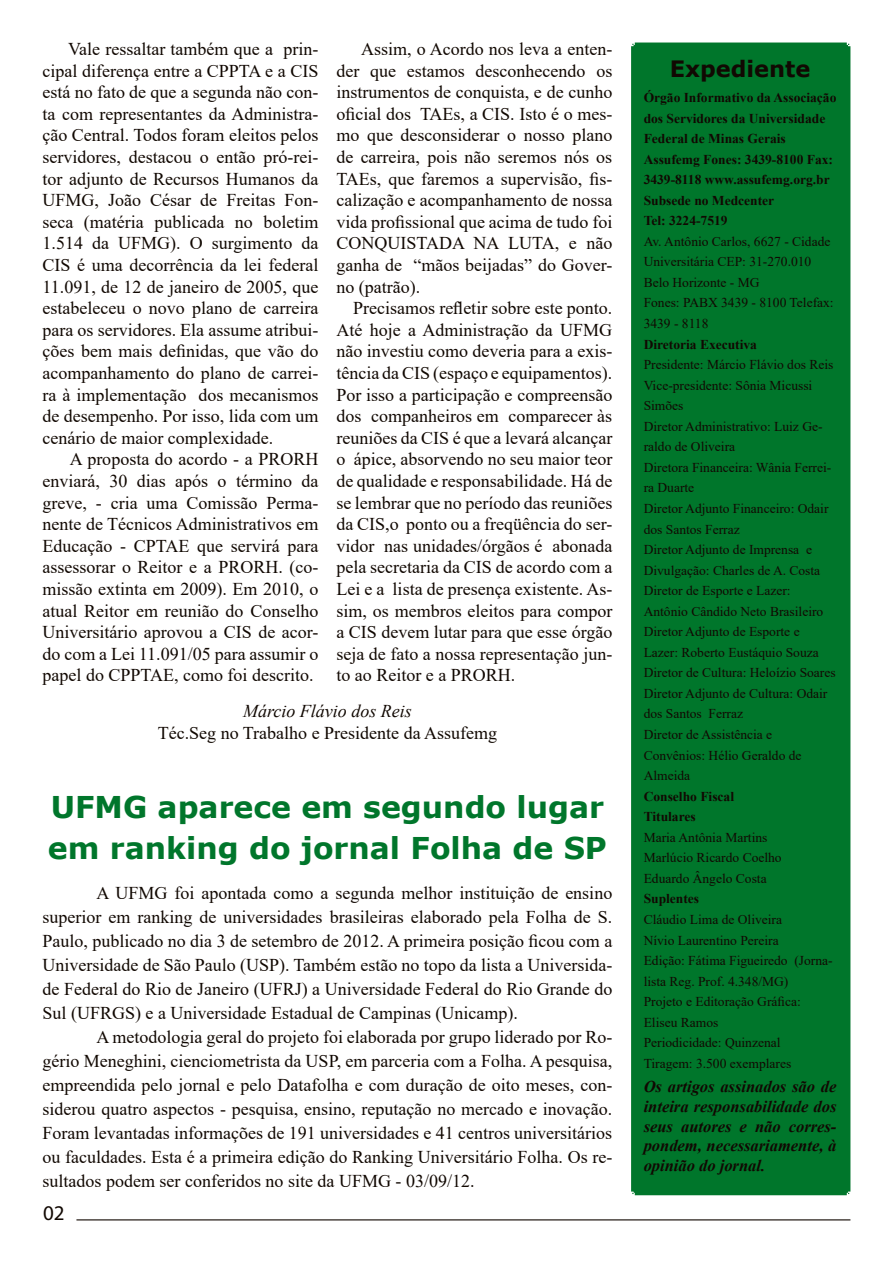
<style>
.page{position:relative;width:893px;height:1263px;background:#fff}
.page>*{position:absolute;margin:0;border:0;box-sizing:border-box;transform-origin:0 0}
.t1{font:700 30px/40.5px "Verdana";color:#00762b}
.t2{font:700 22.5px "Verdana";color:#110802}
.t3{font:21px "Myriad Pro";color:#110802}
.t4{font:18px/21.6px "Times New Roman";color:#110802;text-align:justify}
.t5{font:italic 18px "Times New Roman";color:#110802}
.t6{font:italic 700 16.5px/19.8px "Times New Roman";color:#110802;text-align:justify}
.t7{font:13.5px/20.5px "Times New Roman";color:#110802}
.t8{font:700 13.5px/20.5px "Times New Roman";color:#110802}
</style>
<div class="page">
<div style="left:631px;top:43px;width:219px;height:1152px;background:#00762b"></div>
<hr style="left:76px;top:1219px;width:774px;height:1px;background:#110802">
<p class="t4" style="left:43px;top:38px;width:277px;text-indent:26px">Vale ressaltar também que a prin&shy;cipal diferença entre a CPPTA e a CIS está no fato de que a segunda não con&shy;ta com representantes da Administra&shy;ção Central. Todos foram eleitos pelos servidores, destacou o então pró-rei&shy;tor adjunto de Recursos Humanos da UFMG, João César de Freitas Fon&shy;seca (matéria publicada no boletim 1.514 da UFMG). O surgimento da CIS é uma decorrência da lei federal 11.091, de 12 de janeiro de 2005, que estabeleceu o novo plano de carreira para os servidores. Ela assume atribui&shy;ções bem mais definidas, que vão do acompanhamento do plano de carrei&shy;ra à implementação dos mecanismos de desempenho. Por isso, lida com um cenário de maior complexidade.</p>
<p class="t4" style="left:43px;top:448px;width:277px;text-indent:27px">A proposta do acordo - a PRORH enviará, 30 dias após o término da greve, - cria uma Comissão Perma&shy;nente de Técnicos Administrativos em Educação - CPTAE que servirá para assessorar o Reitor e a PRORH. (co&shy;missão extinta em 2009). Em 2010, o atual Reitor em reunião do Conselho Universitário aprovou a CIS de acor&shy;do com a Lei 11.091/05 para assumir o papel do CPPTAE, como foi descrito.</p>
<p class="t4" style="left:336px;top:38px;width:277px;text-indent:25px">Assim, o Acordo nos leva a enten&shy;der que estamos desconhecendo os instrumentos de conquista, e de cunho oficial dos TAEs, a CIS. Isto é o mes&shy;mo que desconsiderar o nosso plano de carreira, pois não seremos nós os TAEs, que faremos a supervisão, fis&shy;calização e acompanhamento de nossa vida profissional que acima de tudo foi CONQUISTADA NA LUTA, e não ganha de “mãos beijadas” do Gover&shy;no (patrão).</p>
<p class="t4" style="left:336px;top:297px;width:277px;text-indent:17px">Precisamos refletir sobre este ponto.<br>Até hoje a Administração da UFMG não investiu como deveria para a exis&shy;tência da CIS (espaço e equipamentos).<br>Por isso a participação e compreensão dos companheiros em comparecer às reuniões da CIS é que a levará alcançar o ápice, absorvendo no seu maior teor de qualidade e responsabilidade. Há de se lembrar que no período das reuniões da CIS,o ponto ou a freqüência do ser&shy;vidor nas unidades/órgãos é abonada pela secretaria da CIS de acordo com a Lei e a lista de presença existente. As&shy;sim, os membros eleitos para compor a CIS devem lutar para que esse órgão seja de fato a nossa representação jun&shy;to ao Reitor e a PRORH.</p>
<p class="t5" style="left:243px;top:699px;width:170px">Márcio Flávio dos Reis</p>
<p class="t4" style="left:158px;top:721px;width:341px">Téc.Seg no Trabalho e Presidente da Assufemg</p>
<h1 class="t1" style="left:48px;top:786px;width:561px">UFMG aparece em segundo lugar em ranking do jornal Folha de SP</h1>
<p class="t4" style="left:43px;top:880px;width:571px;line-height:24px;text-indent:54px">A UFMG foi apontada como a segunda melhor instituição de ensino superior em ranking de universidades brasileiras elaborado pela Folha de S.<br>Paulo, publicado no dia 3 de setembro de 2012. A primeira posição ficou com a Universidade de São Paulo (USP). Também estão no topo da lista a Universida&shy;de Federal do Rio de Janeiro (UFRJ) a Universidade Federal do Rio Grande do Sul (UFRGS) e a Universidade Estadual de Campinas (Unicamp).</p>
<p class="t4" style="left:43px;top:1024px;width:571px;line-height:24px;text-indent:54px">A metodologia geral do projeto foi elaborada por grupo liderado por Ro&shy;gério Meneghini, cienciometrista da USP, em parceria com a Folha. A pesquisa, empreendida pelo jornal e pelo Datafolha e com duração de oito meses, con&shy;siderou quatro aspectos - pesquisa, ensino, reputação no mercado e inovação.<br>Foram levantadas informações de 191 universidades e 41 centros universitários ou faculdades. Esta é a primeira edição do Ranking Universitário Folha. Os re&shy;sultados podem ser conferidos no site da UFMG - 03/09/12.</p>
<p class="t3" style="left:43px;top:1200px;width:23px">02</p>
<p class="t2" style="left:670px;top:53px;width:142px">Expediente</p>
<p class="t8" style="left:644px;top:87px;width:194px">Órgão Informativo da Associação dos Servidores da Universidade<br>Federal de Minas Gerais<br>Assufemg Fones: 3439-8100 Fax:<br>3439-8118 www.assufemg.org.br<br>Subsede no Medcenter<br>Tel: 3224-7519</p>
<p class="t7" style="left:644px;top:231px;width:191px">Av. Antônio Carlos, 6627 - Cidade<br>Universitária CEP: 31-270.010<br>Belo Horizonte - MG<br>Fones: PABX 3439 - 8100 Telefax:<br>3439 - 8118</p>
<p class="t8" style="left:644px;top:333px;width:115px">Diretoria Executiva</p>
<p class="t7" style="left:644px;top:354px;width:193px">Presidente: Márcio Flávio dos Reis<br>Vice-presidente: Sônia Micussi<br>Simões<br>Diretor Administrativo: Luiz Ge&shy;raldo de Oliveira<br>Diretora Financeira: Wânia Ferrei&shy;ra Duarte<br>Diretor Adjunto Financeiro: Odair dos Santos Ferraz<br>Diretor Adjunto de Imprensa e<br>Divulgação: Charles de A. Costa<br>Diretor de Esporte e Lazer:<br>Antônio Cândido Neto Brasileiro<br>Diretor Adjunto de Esporte e<br>Lazer: Roberto Eustáquio Souza<br>Diretor de Cultura: Heloízio Soares<br>Diretor Adjunto de Cultura: Odair dos Santos Ferraz<br>Diretor de Assistência e<br>Convênios: Hélio Geraldo de<br>Almeida</p>
<p class="t8" style="left:644px;top:785px;width:92px">Conselho Fiscal<br>Titulares</p>
<p class="t7" style="left:644px;top:826px;width:139px">Maria Antônia Martins<br>Marlúcio Ricardo Coelho<br>Eduardo Ângelo Costa</p>
<p class="t8" style="left:644px;top:888px;width:57px">Suplentes</p>
<p class="t7" style="left:644px;top:909px;width:190px">Cláudio Lima de Oliveira<br>Nívio Laurentino Pereira<br>Edição: Fátima Figueiredo (Jorna&shy;lista Reg. Prof. 4.348/MG)<br>Projeto e Editoração Gráfica:<br>Eliseu Ramos<br>Periodicidade: Quinzenal<br>Tiragem: 3.500 exemplares</p>
<p class="t6" style="left:644px;top:1076px;width:194px">Os artigos assinados são de inteira responsabilidade dos seus autores e não corres&shy;pondem, necessariamente, à opinião do jornal.</p>
</div>
